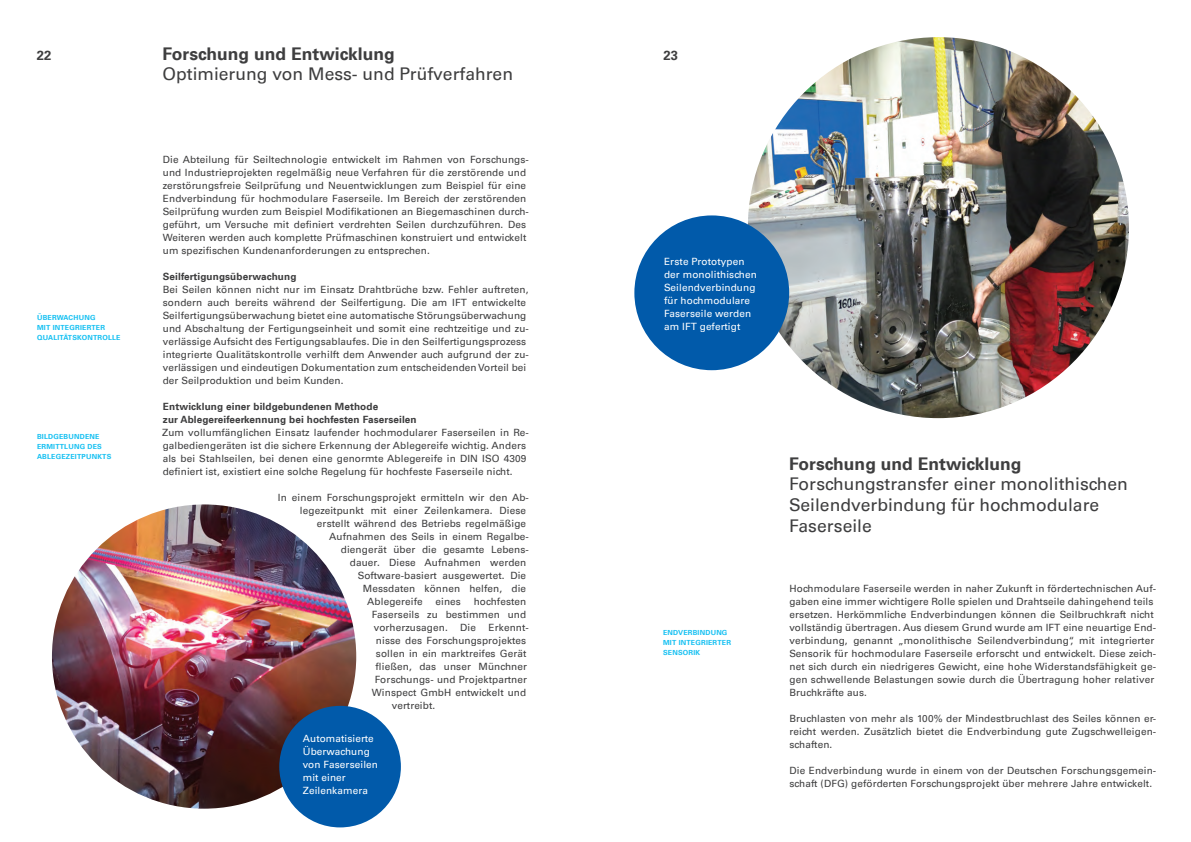
<style>
.page{position:relative;width:1191px;height:842px;background:#fff}
.page>*{position:absolute;margin:0;border:0;box-sizing:border-box;transform-origin:0 0}
.t1{font:17.5px/20.8px "Universfor Uni S55 Rm";color:#3e3e3f}
.t2{font:17.5px "Universfor Uni S65 Bd";color:#3e3e3f}
.t3{font:13px "Universfor Uni S65 Bd";color:#3e3e3f}
.t4{font:10px/13px "Universfor Uni S55 Rm";letter-spacing:.01em;color:#3e3e3f}
.t5{font:10px/13px "Universfor Uni S55 Rm";letter-spacing:.01em;color:#fff}
.t6{font:10px/13px "Universfor Uni S65 Bd";letter-spacing:.01em;color:#3e3e3f}
.t7{font:7px/10px "Universfor Uni S65 Bd";letter-spacing:.03em;color:#15c0f2}
</style>
<div class="page">
<img style="left:52px;top:504px;width:304px;height:305px;border-radius:152px">
<div style="left:279px;top:706px;width:122px;height:121px;background:#015aaa;border-radius:50%"></div>
<img style="left:748px;top:37px;width:381px;height:381px;border-radius:190px">
<div style="left:634px;top:215px;width:155px;height:155px;background:#015aaa;border-radius:50%"></div>
<h1 class="t2" style="left:162px;top:41px;width:234px">Forschung und Entwicklung</h1>
<h1 class="t1" style="left:162px;top:63px;width:352px">Optimierung von Mess- und Prüfverfahren</h1>
<h2 class="t3" style="left:37px;top:46px;width:16px">22</h2>
<h2 class="t3" style="left:663px;top:46px;width:16px">23</h2>
<p class="t7" style="left:37px;top:312px;width:85px">ÜBERWACHUNG<br>MIT INTEGRIERTER<br>QUALITÄTSKONTROLLE</p>
<p class="t7" style="left:37px;top:431px;width:76px">BILDGEBUNDENE<br>ERMITTLUNG DES<br>ABLEGEZEITPUNKTS</p>
<p class="t4" style="left:163px;top:153px;width:368px">Die Abteilung für Seiltechnologie entwickelt im Rahmen von Forschungs&shy;und Industrieprojekten regelmäßig neue Verfahren für die zerstörende und zerstörungsfreie Seilprüfung und Neuentwicklungen zum Beispiel für eine Endverbindung für hochmodulare Faserseile. Im Bereich der zerstörenden Seilprüfung wurden zum Beispiel Modifikationen an Biegemaschinen durch&shy;geführt, um Versuche mit definiert verdrehten Seilen durchzuführen. Des Weiteren werden auch komplette Prüfmaschinen konstruiert und entwickelt um spezifischen Kundenanforderungen zu entsprechen.</p>
<p class="t6" style="left:163px;top:270px;width:135px">Seilfertigungsüberwachung</p>
<p class="t4" style="left:163px;top:283px;width:368px">Bei Seilen können nicht nur im Einsatz Drahtbrüche bzw. Fehler auftreten, sondern auch bereits während der Seilfertigung. Die am IFT entwickelte Seilfertigungsüberwachung bietet eine automatische Störungsüberwachung und Abschaltung der Fertigungseinheit und somit eine rechtzeitige und zu&shy;verlässige Aufsicht des Fertigungsablaufes. Die in den Seilfertigungsprozess integrierte Qualitätskontrolle verhilft dem Anwender auch aufgrund der zu&shy;verlässigen und eindeutigen Dokumentation zum entscheidenden Vorteil bei der Seilproduktion und beim Kunden.</p>
<p class="t6" style="left:163px;top:400px;width:255px">Entwicklung einer bildgebundenen Methode<br>zur Ablegereifeerkennung bei hochfesten Faserseilen</p>
<p class="t4" style="left:162px;top:426px;width:368px">Zum vollumfänglichen Einsatz laufender hochmodularer Faserseilen in Re&shy;galbediengeräten ist die sichere Erkennung der Ablegereife wichtig. Anders als bei Stahlseilen, bei denen eine genormte Ablegereife in DIN ISO 4309 definiert ist, existiert eine solche Regelung für hochfeste Faserseile nicht.</p>
<p class="t4" style="left:278px;top:491px;width:252px">In einem Forschungsprojekt ermitteln wir den Ab-</p>
<p class="t4" style="left:300px;top:504px;width:228px">legezeitpunkt mit einer Zeilenkamera. Diese</p>
<p class="t4" style="left:317px;top:517px;width:211px">erstellt während des Betriebs regelmäßige</p>
<p class="t4" style="left:329px;top:530px;width:201px">Aufnahmen des Seils in einem Regalbe-</p>
<p class="t4" style="left:341px;top:543px;width:190px">diengerät über die gesamte Lebens-</p>
<p class="t4" style="left:350px;top:556px;width:178px">dauer. Diese Aufnahmen werden</p>
<p class="t4" style="left:358px;top:569px;width:170px">Software-basiert ausgewertet. Die</p>
<p class="t4" style="left:363px;top:582px;width:165px">Messdaten können helfen, die</p>
<p class="t4" style="left:367px;top:595px;width:57px">Ablegereife</p>
<p class="t4" style="left:435px;top:595px;width:27px">eines</p>
<p class="t4" style="left:372px;top:595px;width:156px;text-align:justify;text-indent:102px">hochfesten Faserseils zu bestimmen und vorherzusagen.</p>
<p class="t4" style="left:460px;top:621px;width:17px">Die</p>
<p class="t4" style="left:488px;top:621px;width:42px">Erkennt-</p>
<p class="t4" style="left:376px;top:634px;width:152px">nisse des Forschungsprojektes</p>
<p class="t4" style="left:376px;top:647px;width:152px">sollen in ein marktreifes Gerät</p>
<p class="t4" style="left:376px;top:660px;width:153px">fließen, das unser Münchner</p>
<p class="t4" style="left:375px;top:673px;width:154px">Forschungs- und Projektpartner</p>
<p class="t4" style="left:372px;top:686px;width:156px">Winspect GmbH entwickelt und</p>
<p class="t4" style="left:392px;top:699px;width:45px">vertreibt.</p>
<p class="t5" style="left:303px;top:732px;width:77px">Automatisierte<br>Überwachung von Faserseilen mit einer<br>Zeilenkamera</p>
<p class="t5" style="left:664px;top:255px;width:94px">Erste Prototypen der monolithischen<br>Seilendverbindung für hochmodulare<br>Faserseile werden am IFT gefertigt</p>
<p class="t7" style="left:663px;top:627px;width:69px">ENDVERBINDUNG<br>MIT INTEGRIERTER<br>SENSORIK</p>
<h1 class="t2" style="left:789px;top:451px;width:234px">Forschung und Entwicklung</h1>
<h1 class="t1" style="left:789px;top:473px;width:340px">Forschungstransfer einer monolithischen<br>Seilendverbindung für hochmodulare<br>Faserseile</h1>
<p class="t4" style="left:789px;top:582px;width:368px">Hochmodulare Faserseile werden in naher Zukunft in fördertechnischen Auf&shy;gaben eine immer wichtigere Rolle spielen und Drahtseile dahingehend teils ersetzen. Herkömmliche Endverbindungen können die Seilbruchkraft nicht vollständig übertragen. Aus diesem Grund wurde am IFT eine neuartige End&shy;verbindung, genannt „monolithische Seilendverbindung“, mit integrierter Sensorik für hochmodulare Faserseile erforscht und entwickelt. Diese zeich&shy;net sich durch ein niedrigeres Gewicht, eine hohe Widerstandsfähigkeit ge&shy;gen schwellende Belastungen sowie durch die Übertragung hoher relativer Bruchkräfte aus.</p>
<p class="t4" style="left:789px;top:712px;width:368px;text-align:justify">Bruchlasten von mehr als 100% der Mindestbruchlast des Seiles können er&shy;reicht werden. Zusätzlich bietet die Endverbindung gute Zugschwelleigen&shy;schaften.</p>
<p class="t4" style="left:789px;top:764px;width:368px">Die Endverbindung wurde in einem von der Deutschen Forschungsgemein&shy;schaft (DFG) geförderten Forschungsprojekt über mehrere Jahre entwickelt.</p>
</div>
